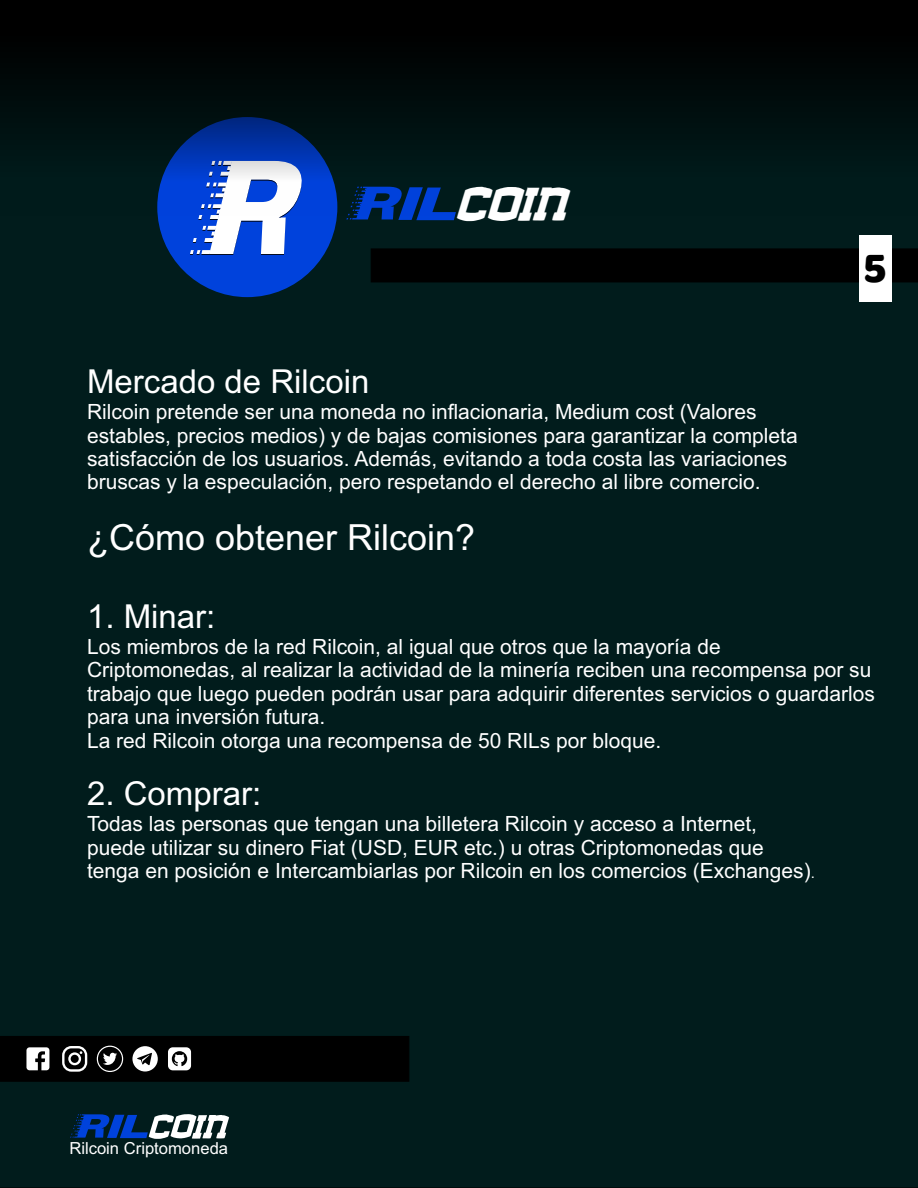
<style>
.page{position:relative;width:918px;height:1188px;background:#fff}
.page>*{position:absolute;margin:0;border:0;box-sizing:border-box;transform-origin:0 0}
.t1{font:italic 700 60px "Sabane";color:#fff;scale:.67 1}
.t2{font:44.55px "Baloo";color:#000}
.t3{font:36px "Arial";color:#fff}
.t4{font:33px "Arial";color:#fff}
.t5{font:21px/23.4px "Arial";color:#fff}
.t6{font:16.65px "Arial";color:#fff}
.s1{font-size:15px}
</style>
<div class="page">
<div style="left:0;top:215px;width:918px;height:973px;background:#011c1c"></div>
<div style="left:157px;top:117px;width:180px;height:180px;background:#0042dc;border-radius:50%"></div>
<svg style="left:190px;top:215px;width:96px;height:40px"></svg>
<div style="left:370px;top:248px;width:548px;height:35px;background:#000"></div>
<svg style="left:346px;top:215px;width:110px;height:5px"></svg>
<div style="left:859px;top:236px;width:32px;height:66px;background:#fff"></div>
<svg style="left:70px;top:1114px;width:159px;height:25px"></svg>
<svg style="left:0;top:0;width:918px;height:215px;background:#04131c"></svg>
<svg style="left:0;top:1036px;width:410px;height:46px;background:#171717"></svg>
<h1 class="t1" style="left:448px;top:182px;width:189px">coin</h1>
<h3 class="t4" style="left:87px;top:369px;width:284px">Mercado de Rilcoin</h3>
<p class="t5" style="left:87px;top:402px;width:712px">Rilcoin pretende ser una moneda no inflacionaria, Medium cost (Valores estables, precios medios) y de bajas comisiones para garantizar la completa satisfacción de los usuarios. Además, evitando a toda costa las variaciones bruscas y la especulación, pero respetando el derecho al libre comercio.</p>
<h3 class="t3" style="left:87px;top:524px;width:390px">¿Cómo obtener Rilcoin?</h3>
<h2 class="t2" style="left:863px;top:240px;width:25px">5</h2>
<h3 class="t4" style="left:87px;top:604px;width:130px">1. Minar:</h3>
<p class="t5" style="left:87px;top:637px;width:789px">Los miembros de la red Rilcoin, al igual que otros que la mayoría de<br>Criptomonedas, al realizar la actividad de la minería reciben una recompensa por su trabajo que luego pueden podrán usar para adquirir diferentes servicios o guardarlos para una inversión futura.<br>La red Rilcoin otorga una recompensa de 50 RILs por bloque.</p>
<h3 class="t4" style="left:87px;top:781px;width:176px">2. Comprar:</h3>
<p class="t5" style="left:87px;top:814px;width:729px">Todas las personas que tengan una billetera Rilcoin y acceso a Internet, puede utilizar su dinero Fiat (USD, EUR etc.) u otras Criptomonedas que tenga en posición e Intercambiarlas por Rilcoin en los comercios (Exchanges)<span class="s1">.</span></p>
<p class="t6" style="left:69px;top:1141px;width:160px">Rilcoin Criptomoneda</p>
</div>
